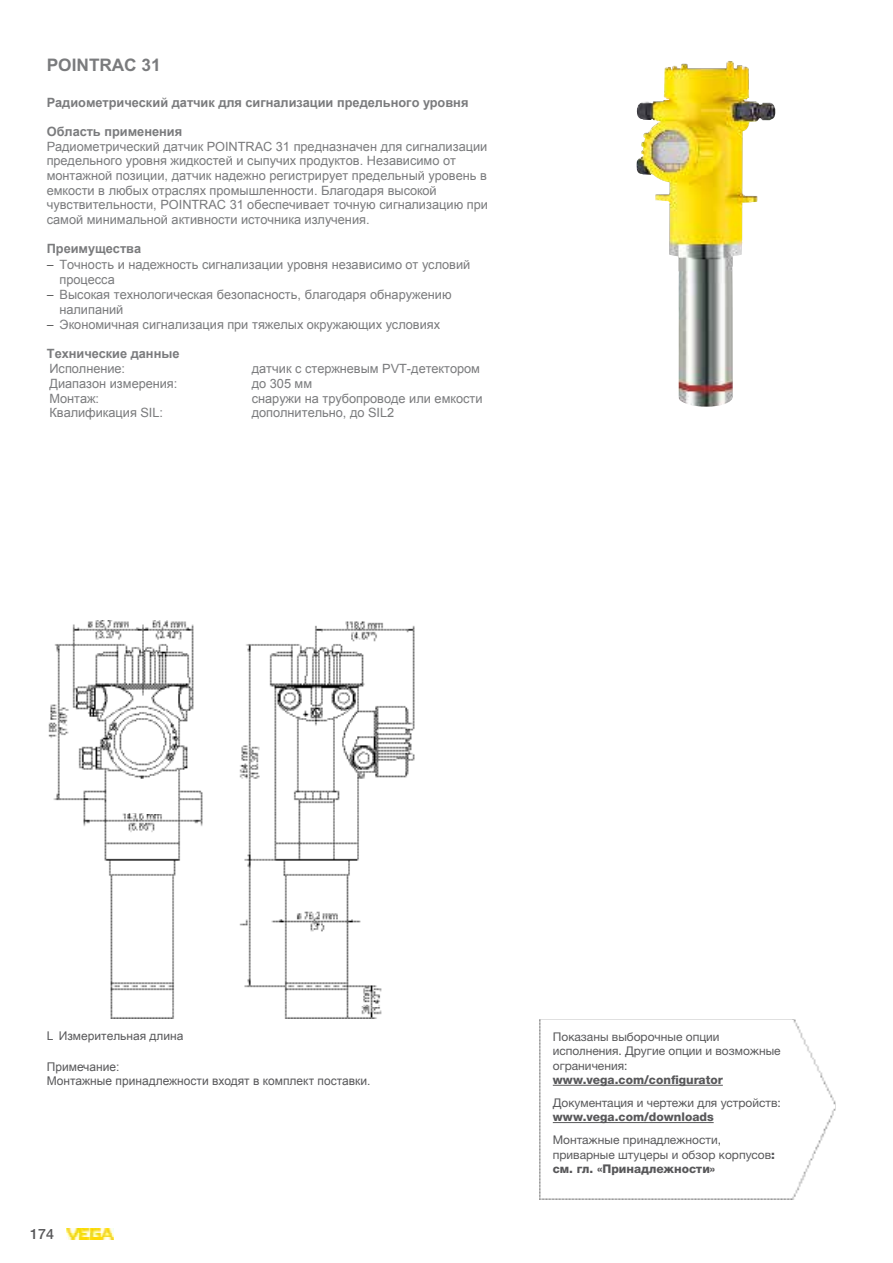
<style>
.page{position:relative;width:893px;height:1263px;background:#fff}
.page>*{position:absolute;margin:0;border:0;box-sizing:border-box;transform-origin:0 0}
.t1{font:700 17.25px "Arial";color:#7a7b7d}
.t2{font:500 14.25px "Helvetica Neue LTW1 G";color:#58585a}
.t3{font:12.75px/14.7px "Arial";letter-spacing:-.005em;color:#7a7b7d}
.t4{font:700 12.75px "Arial";color:#7a7b7d}
.t5{font:12px/14.4px "Helvetica Neue LTW1 G";color:#58585a}
.t6{font:12px/13.5px "Arial";color:#58585a}
.t7{font:800 12px "Helvetica Neue LTW1 G";color:#58585a}
.t8{font:12px "Arial Unicode MS";color:#58585a}
.s1{color:#000}
.s2{font-weight:800}
</style>
<div class="page">
<img style="left:67px;top:1229px;width:47px;height:11px">
<img style="left:48px;top:620px;width:367px;height:398px">
<img style="left:636px;top:62px;width:91px;height:161px">
<img style="left:539px;top:1019px;width:297px;height:181px">
<hr style="left:553px;top:1085px;width:170px;height:1px;background:#58585a">
<hr style="left:553px;top:1122px;width:161px;height:1px;background:#58585a">
<h1 class="t1" style="left:47px;top:55px;width:115px">POINTRAC 31</h1>
<p class="t4" style="left:47px;top:94px;width:423px">Радиометрический датчик для сигнализации предельного уровня</p>
<p class="t4" style="left:47px;top:123px;width:137px">Область применения</p>
<p class="t3" style="left:47px;top:139px;width:443px">Радиометрический датчик POINTRAC 31 предназначен для сигнализации предельного уровня жидкостей и сыпучих продуктов. Независимо от монтажной позиции, датчик надежно регистрирует предельный уровень в емкости в любых отраслях промышленности. Благодаря высокой чувствительности, POINTRAC 31 обеспечивает точную сигнализацию при самой минимальной активности источника излучения.</p>
<p class="t4" style="left:47px;top:240px;width:96px">Преимущества</p>
<p class="t3" style="left:47px;top:257px;width:425px"><span class="s1">−</span> Точность и надежность сигнализации уровня независимо от условий</p>
<p class="t3" style="left:60px;top:272px;width:57px">процесса</p>
<p class="t3" style="left:47px;top:287px;width:406px"><span class="s1">−</span> Высокая технологическая безопасность, благодаря обнаружению</p>
<p class="t3" style="left:60px;top:302px;width:65px">налипаний</p>
<p class="t3" style="left:47px;top:318px;width:395px"><span class="s1">−</span> Экономичная сигнализация при тяжелых окружающих условиях</p>
<p class="t4" style="left:47px;top:345px;width:134px">Технические данные</p>
<p class="t3" style="left:49px;top:361px;width:77px">Исполнение:</p>
<p class="t3" style="left:252px;top:361px;width:230px">датчик с стержневым PVT-детектором</p>
<p class="t3" style="left:49px;top:376px;width:129px">Диапазон измерения:</p>
<p class="t3" style="left:252px;top:376px;width:62px">до 305 мм</p>
<p class="t3" style="left:49px;top:391px;width:51px">Монтаж:</p>
<p class="t3" style="left:252px;top:391px;width:232px">снаружи на трубопроводе или емкости</p>
<p class="t3" style="left:49px;top:405px;width:115px">Квалификация SIL:</p>
<p class="t3" style="left:252px;top:405px;width:144px">дополнительно, до SIL2</p>
<p class="t8" style="left:47px;top:1027px;width:138px">L Измерительная длина</p>
<p class="t6" style="left:47px;top:1060px;width:325px">Примечание:<br>Монтажные принадлежности входят в комплект поставки.</p>
<p class="t2" style="left:30px;top:1225px;width:25px">174</p>
<p class="t5" style="left:553px;top:1029px;width:229px">Показаны выборочные опции исполнения. Другие опции и возможные ограничения:</p>
<p class="t7" style="left:553px;top:1073px;width:172px">www.vega.com/configurator</p>
<p class="t5" style="left:553px;top:1095px;width:230px">Документация и чертежи для устройств:</p>
<p class="t7" style="left:553px;top:1110px;width:162px">www.vega.com/downloads</p>
<p class="t5" style="left:553px;top:1133px;width:224px">Монтажные принадлежности, приварные штуцеры и обзор корпусов<span class="s2">: см. гл. «Принадлежности»</span></p>
</div>
